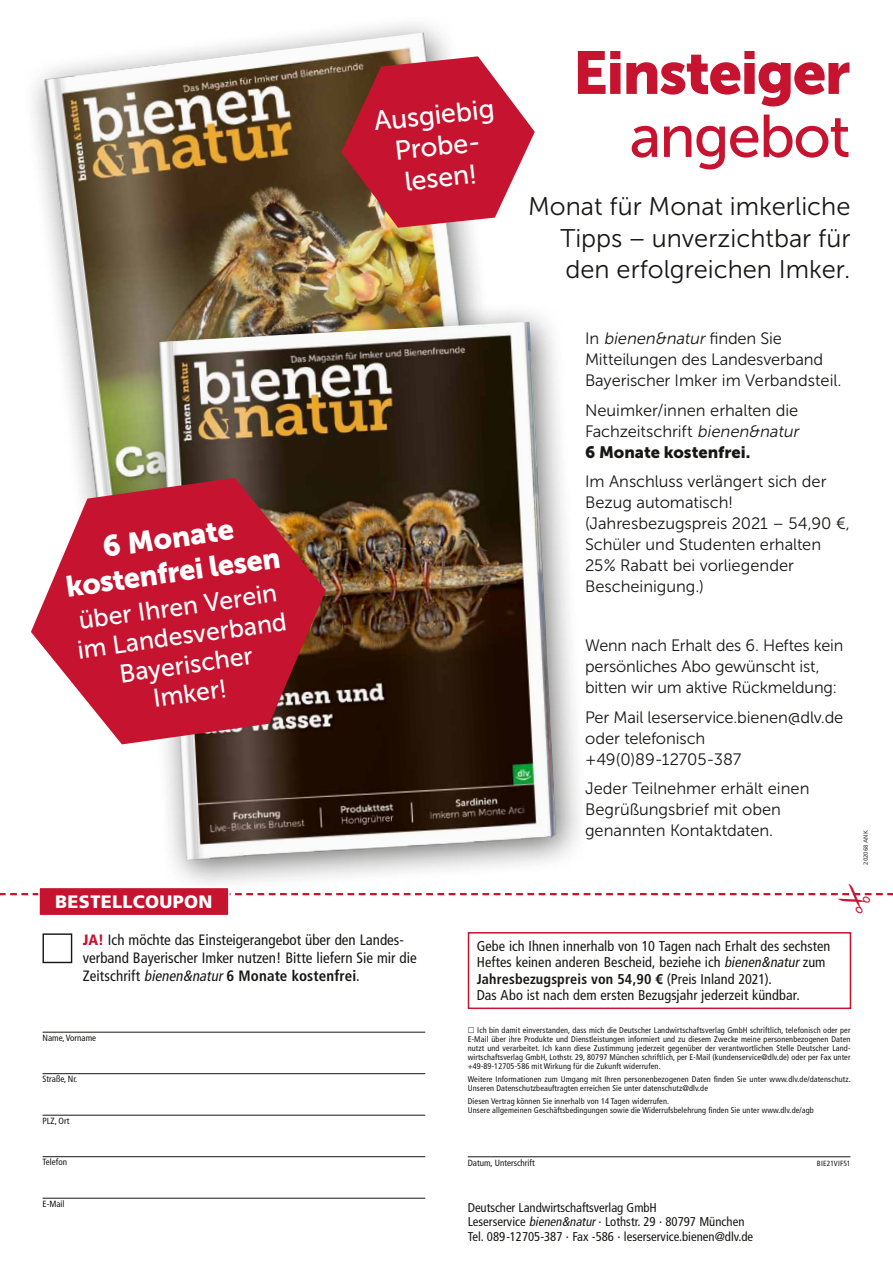
<style>
.page{position:relative;width:893px;height:1263px;background:#fff}
.page>*{position:absolute;margin:0;border:0;box-sizing:border-box;transform-origin:0 0}
.t1{font:60px "Museo Sans 900";letter-spacing:-.03em;color:#c6132f}
.t2{font:60px "Museo Sans 500";letter-spacing:-.03em;color:#c6132f}
.t3{font:29.25px/34.5px "Museo Sans 900";color:#fff;text-align:center}
.t4{font:27px/31.5px "Museo Sans 500";color:#fff;text-align:center}
.t5{font:25.5px/31.5px "Museo Sans 300";color:#181716;text-align:justify}
.t6{font:25.5px/29.2px "Museo Sans 500";color:#fff;text-align:center}
.t7{font:900 18px "Frutiger LT Std";letter-spacing:.02em;color:#fff}
.t8{font:16.5px/21px "Museo Sans 300";letter-spacing:-.005em;color:#181716}
.t9{font:16.5px "Museo Sans 900";color:#181716}
.t10{font:condensed 15px/18px "Frutiger LT Std";color:#181716}
.t11{font:condensed 14.25px/16.5px "Frutiger LT Std";letter-spacing:.005em;color:#181716}
.t12{font:condensed 12.75px/14.2px "Frutiger LT Std";color:#181716}
.t13{font:condensed 9px "Frutiger LT Std";color:#181716}
.t14{font:condensed 8.25px/8.9px "Frutiger LT Std";letter-spacing:.015em;color:#181716}
.t15{font:condensed 7.5px "Frutiger LT Std";letter-spacing:.025em;color:#181716}
.t16{font:6px "Frutiger LT Std";color:#3a3a39}
.s1{font-style:italic}
.s2{font-weight:900;color:#c6132f}
.s3{font-weight:700}
</style>
<div class="page">
<img style="left:41px;top:33px;width:439px;height:442px">
<div style="left:136px;top:302px;width:452px;height:592px;background:#181716;opacity:.6"></div>
<img style="left:159px;top:322px;width:398px;height:543px">
<svg style="left:42px;top:932px;width:810px;height:267px"></svg>
<div style="left:43px;top:934px;width:29px;height:28px;background:#fff"></div>
<div style="left:43px;top:933px;width:29px;height:30px;border:1px solid #181716"></div>
<hr style="left:43px;top:1032px;width:382px;height:1px;background:#181716">
<hr style="left:43px;top:1073px;width:382px;height:1px;background:#181716">
<hr style="left:43px;top:1115px;width:382px;height:1px;background:#181716">
<hr style="left:43px;top:1156px;width:382px;height:1px;background:#181716">
<hr style="left:43px;top:1198px;width:382px;height:1px;background:#181716">
<div style="left:468px;top:933px;width:382px;height:75px;background:#fff"></div>
<div style="left:468px;top:932px;width:383px;height:77px;border:2px solid #c6132f"></div>
<hr style="left:468px;top:1156px;width:382px;height:1px;background:#181716">
<div style="left:38px;top:887px;width:192px;height:29px;border:2px solid #fff"></div>
<svg style="left:31px;top:475px;width:297px;height:271px;background:#bb3c4c"></svg>
<svg style="left:340px;top:55px;width:195px;height:174px;background:#c0404f"></svg>
<svg style="left:0;top:884px;width:893px;height:30px"></svg>
<h3 class="t4" style="left:373px;top:105px;width:122px;rotate:-6deg">Ausgiebig<br>Probe&shy;lesen!</h3>
<h1 class="t1" style="left:573px;top:39px;width:279px">Einsteiger</h1>
<h1 class="t2" style="left:630px;top:103px;width:222px">angebot</h1>
<h3 class="t5" style="left:560px;top:191px;width:292px;text-indent:-32px">Monat für Monat imkerliche Tipps − unverzichtbar für den erfolgreichen Imker.</h3>
<h2 class="t3" style="left:59px;top:536px;width:217px;rotate:-8deg">6 Monate kostenfrei lesen</h2>
<h3 class="t6" style="left:71px;top:607px;width:213px;rotate:-8deg">über Ihren Verein im Landesverband<br>Bayerischer<br>Imker!</h3>
<h3 class="t7" style="left:55px;top:890px;width:159px">BESTELLCOUPON</h3>
<h3 class="t8" style="left:585px;top:328px;width:258px">I n <span class="s1">bienen&amp;natur</span> fi n d e n S i e<br>Mitteilungen des Landesverband<br>Bayerischer Imker im Verbandsteil.</h3>
<h3 class="t8" style="left:585px;top:399px;width:218px">Neuimker/innen erhalten die<br>Fachzeitschrift <span class="s1">bienen&amp;natur</span></h3>
<h3 class="t9" style="left:585px;top:442px;width:167px">6 Monate kostenfrei.</h3>
<h3 class="t8" style="left:585px;top:471px;width:266px">Im Anschluss verlängert sich der<br>Bezug automatisch! (Jahresbezugspreis 2021 – 54,90 €,<br>Schüler und Studenten erhalten<br>25 % Rabatt bei vorliegender<br>Bescheinigung.)</h3>
<h3 class="t8" style="left:585px;top:635px;width:260px">Wenn nach Erhalt des 6. Heftes kein persönliches Abo gewünscht ist, bitten wir um aktive Rückmeldung:</h3>
<h3 class="t8" style="left:585px;top:706px;width:260px">Per Mail leserservice.bienen@dlv.de oder telefonisch +49(0)89-12705-387</h3>
<h3 class="t8" style="left:585px;top:778px;width:226px">Jeder Teilnehmer erhält einen<br>Begrüßungsbrief mit oben genannten Kontaktdaten.</h3>
<h3 class="t10" style="left:83px;top:930px;width:335px"><span class="s2">JA!</span> Ich möchte das Einsteigerangebot über den Landes&shy;verband Bayerischer Imker nutzen! Bitte liefern Sie mir die<br>Zeitschrift <span class="s1">bienen&amp;natur</span><span class="s3">6 Monate kostenfrei</span>.</h3>
<h3 class="t11" style="left:477px;top:937px;width:355px">Gebe ich Ihnen innerhalb von 10 Tagen nach Erhalt des sechsten Heftes keinen anderen Bescheid, beziehe ich <span class="s1">bienen&amp;natur</span>zum <span class="s3">Jahresbezugspreis von 54,90 €</span> (Preis Inland 2021).<br>Das Abo ist nach dem ersten Bezugsjahr jederzeit kündbar.</h3>
<p class="t14" style="left:468px;top:1026px;width:384px;text-align:justify">◻ Ich bin damit einverstanden, dass mich die Deutscher Landwirtschaftsverlag GmbH schriftlich, telefonisch oder per E-Mail über ihre Produkte und Dienstleistungen informiert und zu diesem Zwecke meine personenbezogenen Daten nutzt und verarbeitet. Ich kann diese Zustimmung jederzeit gegenüber der verantwortlichen Stelle Deutscher Land&shy;wirtschaftsverlag GmbH, Lothstr. 29, 80797 München schriftlich, per E-Mail (kundenservice@dlv.de) oder per Fax unter +49-89-12705-586 mit Wirkung für die Zukunft widerrufen.</p>
<p class="t14" style="left:468px;top:1074px;width:385px">Weitere Informationen zum Umgang mit Ihren personenbezogenen Daten finden Sie unter www.dlv.de/datenschutz.<br>Unseren Datenschutzbeauftragten erreichen Sie unter datenschutz@dlv.de</p>
<p class="t14" style="left:468px;top:1096px;width:348px">Diesen Vertrag können Sie innerhalb von 14 Tagen widerrufen.<br>Unsere allgemeinen Geschäftsbedingungen sowie die Widerrufsbelehrung finden Sie unter www.dlv.de/agb</p>
<p class="t13" style="left:43px;top:1032px;width:55px">Name, Vorname</p>
<p class="t13" style="left:43px;top:1074px;width:36px">Straße, Nr.</p>
<p class="t13" style="left:43px;top:1115px;width:28px">PLZ, Ort</p>
<p class="t13" style="left:43px;top:1157px;width:26px">Telefon</p>
<p class="t13" style="left:43px;top:1198px;width:23px">E-Mail</p>
<p class="t13" style="left:468px;top:1157px;width:69px">Datum, Unterschrift</p>
<p class="t15" style="left:817px;top:1158px;width:35px">BIE21VIF51</p>
<h3 class="t12" style="left:468px;top:1200px;width:287px">Deutscher Landwirtschaftsverlag GmbH<br>Leserservice <span class="s1">bienen&amp;natur</span>· Lothstr. 29 · 80797 München<br>Tel. 089-12705-387 · Fax -586 · leserservice.bienen@dlv.de</h3>
<p class="t16" style="left:862px;top:865px;width:36px;rotate:-90deg">202068 ANK</p>
</div>
